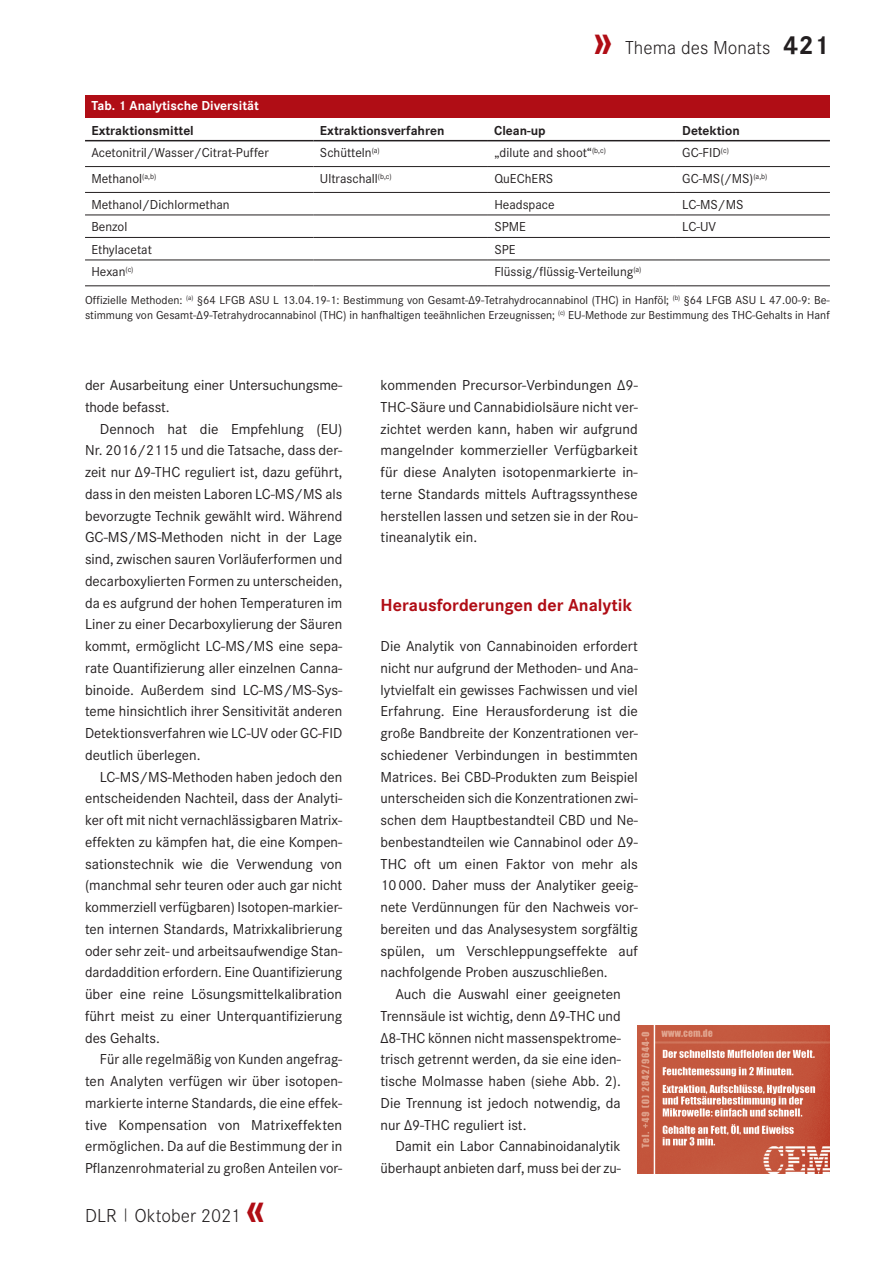
<style>
.page{position:relative;width:893px;height:1263px;background:#fff}
.page>*{position:absolute;margin:0;border:0;box-sizing:border-box;transform-origin:0 0}
.t1{font:300 19.5px "Corporate S";color:#231f20}
.t2{font:700 18px "Corporate S";color:#b00d15}
.t3{font:15px/21.8px "Corporate S";color:#231f20;text-align:justify}
.t4{font:13.5px "Corporate S";color:#231f20}
.t5{font:700 13.5px "Corporate S";color:#231f20}
.t6{font:700 13.5px "Corporate S";color:#fff}
.t7{font:12px/15px "Corporate S";color:#231f20}
.s1{font-weight:700;font-size:40.5px;color:#b00d15}
.s2{font-weight:700;font-size:27px}
.s3{font-size:15.75px}
</style>
<div class="page">
<img style="left:638px;top:1025px;width:191px;height:149px">
<div style="left:85px;top:96px;width:745px;height:22px;background:#b00d15"></div>
<hr style="left:85px;top:166px;width:229px;height:1px;background:#231f20">
<hr style="left:314px;top:166px;width:174px;height:1px;background:#231f20">
<hr style="left:488px;top:166px;width:188px;height:1px;background:#231f20">
<hr style="left:676px;top:166px;width:154px;height:1px;background:#231f20">
<hr style="left:85px;top:192px;width:229px;height:1px;background:#231f20">
<hr style="left:314px;top:192px;width:174px;height:1px;background:#231f20">
<hr style="left:488px;top:192px;width:188px;height:1px;background:#231f20">
<hr style="left:676px;top:192px;width:154px;height:1px;background:#231f20">
<hr style="left:85px;top:215px;width:229px;height:1px;background:#231f20">
<hr style="left:314px;top:215px;width:174px;height:1px;background:#231f20">
<hr style="left:488px;top:215px;width:188px;height:1px;background:#231f20">
<hr style="left:676px;top:215px;width:154px;height:1px;background:#231f20">
<hr style="left:85px;top:237px;width:229px;height:1px;background:#231f20">
<hr style="left:314px;top:237px;width:174px;height:1px;background:#231f20">
<hr style="left:488px;top:237px;width:188px;height:1px;background:#231f20">
<hr style="left:676px;top:237px;width:154px;height:1px;background:#231f20">
<hr style="left:85px;top:260px;width:229px;height:1px;background:#231f20">
<hr style="left:314px;top:260px;width:174px;height:1px;background:#231f20">
<hr style="left:488px;top:260px;width:188px;height:1px;background:#231f20">
<hr style="left:676px;top:260px;width:154px;height:1px;background:#231f20">
<hr style="left:85px;top:286px;width:229px;height:1px;background:#231f20">
<hr style="left:314px;top:286px;width:174px;height:1px;background:#231f20">
<hr style="left:488px;top:286px;width:188px;height:1px;background:#231f20">
<hr style="left:676px;top:286px;width:154px;height:1px;background:#231f20">
<hr style="left:85px;top:140px;width:229px;height:1px;background:#231f20">
<hr style="left:314px;top:140px;width:174px;height:1px;background:#231f20">
<hr style="left:488px;top:140px;width:188px;height:1px;background:#231f20">
<hr style="left:676px;top:140px;width:154px;height:1px;background:#231f20">
<h1 class="t1" style="left:593px;top:33px;width:238px"><span class="s1">»</span> Thema des Monats <span class="s2">421</span></h1>
<p class="t6" style="left:91px;top:95px;width:169px">Tab. 1 Analytische Diversität</p>
<p class="t5" style="left:91px;top:120px;width:104px">Extraktionsmittel</p>
<p class="t5" style="left:320px;top:120px;width:126px">Extraktionsverfahren</p>
<p class="t5" style="left:494px;top:120px;width:53px">Clean-up</p>
<p class="t5" style="left:682px;top:120px;width:59px">Detektion</p>
<p class="t4" style="left:91px;top:143px;width:179px">Acetonitril/Wasser/Citrat-Puffer</p>
<p class="t4" style="left:320px;top:143px;width:61px">Schütteln<sup>(a)</sup></p>
<p class="t4" style="left:494px;top:143px;width:113px">„dilute and shoot“<sup>(b,c)</sup></p>
<p class="t4" style="left:682px;top:143px;width:48px">GC-FID<sup>(c)</sup></p>
<p class="t4" style="left:91px;top:169px;width:66px">Methanol<sup>(a,b)</sup></p>
<p class="t4" style="left:320px;top:169px;width:73px">Ultraschall<sup>(b,c)</sup></p>
<p class="t4" style="left:494px;top:169px;width:60px">QuEChERS</p>
<p class="t4" style="left:682px;top:169px;width:87px">GC-MS(/MS)<sup>(a,b)</sup></p>
<p class="t4" style="left:91px;top:195px;width:140px">Methanol/Dichlormethan</p>
<p class="t4" style="left:494px;top:195px;width:62px">Headspace</p>
<p class="t4" style="left:682px;top:195px;width:63px">LC-MS/MS</p>
<p class="t4" style="left:91px;top:217px;width:37px">Benzol</p>
<p class="t4" style="left:494px;top:217px;width:33px">SPME</p>
<p class="t4" style="left:682px;top:217px;width:35px">LC-UV</p>
<p class="t4" style="left:91px;top:240px;width:62px">Ethylacetat</p>
<p class="t4" style="left:494px;top:240px;width:23px">SPE</p>
<p class="t4" style="left:91px;top:262px;width:44px">Hexan<sup>(c)</sup></p>
<p class="t4" style="left:494px;top:262px;width:149px">Flüssig/flüssig-Verteilung<sup>(a)</sup></p>
<p class="t7" style="left:85px;top:291px;width:746px">Offizielle Methoden: <sup>(a)</sup> §64 LFGB ASU L 13.04.19-1: Bestimmung von Gesamt-Δ9-Tetrahydrocannabinol (THC) in Hanföl; <sup>(b)</sup> §64 LFGB ASU L 47.00-9: Be&shy;stimmung von Gesamt-Δ9-Tetrahydrocannabinol (THC) in hanfhaltigen teeähnlichen Erzeugnissen; <sup>(c)</sup> EU-Methode zur Bestimmung des THC-Gehalts in Hanf</p>
<p class="t3" style="left:85px;top:373px;width:259px">der Ausarbeitung einer Untersuchungsme&shy;thode befasst.</p>
<p class="t3" style="left:85px;top:417px;width:259px;text-indent:15px">Dennoch hat die Empfehlung (EU)<br>Nr. 2016/2115 und die Tatsache, dass der&shy;zeit nur Δ9-THC reguliert ist, dazu geführt, dass in den meisten Laboren LC-MS/MS als bevorzugte Technik gewählt wird. Während GC-MS/MS-Methoden nicht in der Lage sind, zwischen sauren Vorläuferformen und decarboxylierten Formen zu unterscheiden, da es aufgrund der hohen Temperaturen im Liner zu einer Decarboxylierung der Säuren kommt, ermöglicht LC-MS/MS eine sepa&shy;rate Quantifizierung aller einzelnen Canna&shy;binoide. Außerdem sind LC-MS/MS-Sys&shy;teme hinsichtlich ihrer Sensitivität anderen Detektionsverfahren wie LC-UV oder GC-FID deutlich überlegen.</p>
<p class="t3" style="left:85px;top:765px;width:259px;text-indent:15px">LC-MS/MS-Methoden haben jedoch den entscheidenden Nachteil, dass der Analyti&shy;ker oft mit nicht vernachlässigbaren Matrix&shy;effekten zu kämpfen hat, die eine Kompen&shy;sationstechnik wie die Verwendung von (manchmal sehr teuren oder auch gar nicht kommerziell verfügbaren) Isotopen-markier&shy;ten internen Standards, Matrixkalibrierung oder sehr zeit- und arbeitsaufwendige Stan&shy;dardaddition erfordern. Eine Quantifizierung über eine reine Lösungsmittelkalibration führt meist zu einer Unterquantifizierung des Gehalts.</p>
<p class="t3" style="left:85px;top:1047px;width:259px;text-indent:15px">Für alle regelmäßig von Kunden angefrag&shy;ten Analyten verfügen wir über isotopen&shy;markierte interne Standards, die eine effek&shy;tive Kompensation von Matrixeffekten ermöglichen. Da auf die Bestimmung der in Pflanzenrohmaterial zu großen Anteilen vor-</p>
<h1 class="t1" style="left:85px;top:1201px;width:182px">DLR <span class="s3">|</span> Oktober 2021 <span class="s1">«</span></h1>
<p class="t3" style="left:381px;top:373px;width:259px">kommenden Precursor-Verbindungen Δ9- THC-Säure und Cannabidiolsäure nicht ver&shy;zichtet werden kann, haben wir aufgrund mangelnder kommerzieller Verfügbarkeit für diese Analyten isotopenmarkierte in&shy;terne Standards mittels Auftragssynthese herstellen lassen und setzen sie in der Rou&shy;tineanalytik ein.</p>
<p class="t2" style="left:381px;top:591px;width:253px">Herausforderungen der Analytik</p>
<p class="t3" style="left:381px;top:634px;width:259px">Die Analytik von Cannabinoiden erfordert nicht nur aufgrund der Methoden- und Ana&shy;lytvielfalt ein gewisses Fachwissen und viel Erfahrung. Eine Herausforderung ist die große Bandbreite der Konzentrationen ver&shy;schiedener Verbindungen in bestimmten Matrices. Bei CBD-Produkten zum Beispiel unterscheiden sich die Konzentrationen zwi&shy;schen dem Hauptbestandteil CBD und Ne&shy;benbestandteilen wie Cannabinol oder Δ9- THC oft um einen Faktor von mehr als 10000. Daher muss der Analytiker geeig&shy;nete Verdünnungen für den Nachweis vor&shy;bereiten und das Analysesystem sorgfältig spülen, um Verschleppungseffekte auf nachfolgende Proben auszuschließen.</p>
<p class="t3" style="left:381px;top:982px;width:242px;text-indent:15px">Auch die Auswahl einer geeigneten Trennsäule ist wichtig, denn Δ9-THC und Δ8-THC können nicht massenspektrome&shy;trisch getrennt werden, da sie eine iden&shy;tische Molmasse haben (siehe Abb. 2).<br>Die Trennung ist jedoch notwendig, da nur Δ9-THC reguliert ist.</p>
<p class="t3" style="left:381px;top:1134px;width:242px;text-align:right">Damit ein Labor Cannabinoidanalytik überhaupt anbieten darf, muss bei der zu-</p>
</div>
